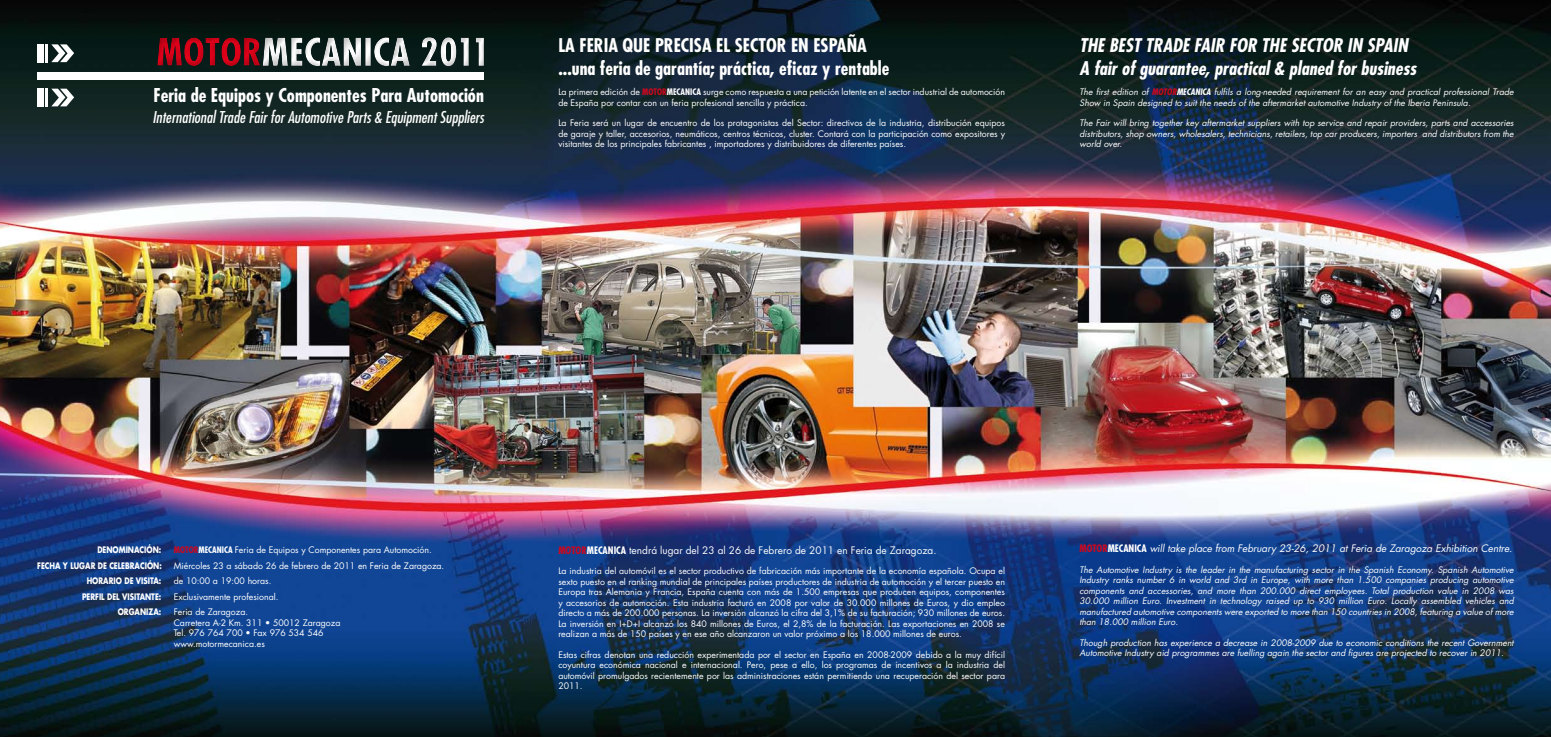
<style>
.page{position:relative;width:1551px;height:737px;background:#fff}
.page>*{position:absolute;margin:0;border:0;box-sizing:border-box;transform-origin:0 0}
.t1{font:700 condensed 18.55px "Futura Std";color:#fff}
.t2{font:700 condensed 18.38px/22.3px "Futura Std";color:#fff}
.t3{font:italic 700 condensed 18.38px/22.3px "Futura Std";color:#fff}
.t4{font:italic condensed 15.92px "Futura Std";color:#fff}
.t5{font:italic 10.06px "Futura Std";letter-spacing:-.005em;color:#fff}
.t6{font:10.06px "Futura Std";color:#fff}
.t7{font:8.75px/10.5px "Futura Std";color:#fff;text-align:justify}
.t8{font:italic 8.75px/10.5px "Futura Std";color:#fff;text-align:justify}
.t9{font:700 8.75px "Futura Std";color:#fff;scale:.8 1}
.s1{font-weight:700;font-stretch:condensed;color:#cd071e}
.s2{font-weight:700;font-stretch:condensed}
.s3{font-weight:700;font-style:normal;font-stretch:condensed;color:#cd071e}
.s4{font-weight:700;font-style:normal;font-stretch:condensed}
</style>
<div class="page">
<img style="left:0;top:0;width:1550px;height:737px">
<div style="left:37px;top:72px;width:447px;height:7px;background:#fff"></div>
<svg style="left:51px;top:44px;width:23px;height:18px"></svg>
<hr style="left:45px;top:44px;width:3px;height:18px;background:#fff">
<div style="left:37px;top:44px;width:7px;height:18px;background:#fff"></div>
<svg style="left:51px;top:89px;width:23px;height:17px"></svg>
<hr style="left:45px;top:88px;width:3px;height:18px;background:#fff">
<div style="left:37px;top:88px;width:7px;height:18px;background:#fff"></div>
<div style="left:157px;top:36px;width:327px;height:30px;background:#000;opacity:.37"></div>
<h1 class="t1" style="left:153px;top:84px;width:332px">Feria de Equipos y Componentes Para Automoción</h1>
<h3 class="t4" style="left:152px;top:108px;width:333px">International Trade Fair for Automotive Parts &amp; Equipment Suppliers</h3>
<h2 class="t2" style="left:558px;top:35px;width:332px;text-indent:288px">ña ...una feria de garantía; práctica, eficaz y rentable</h2>
<p class="t7" style="left:558px;top:87px;width:448px">La primera edición de <span class="s1">MOTOR</span><span class="s2">MECANICA</span> surge como respuesta a una petición latente en el sector industrial de automoción de España por contar con un feria profesional sencilla y práctica.</p>
<p class="t7" style="left:558px;top:118px;width:448px">La Feria será un lugar de encuentro de los protagonistas del Sector: directivos de la industria, distribución equipos de garaje y taller, accesorios, neumáticos, centros técnicos, cluster. Contará con la participación como expositores y visitantes de los principales fabricantes , importadores y distribuidores de diferentes países.</p>
<h2 class="t2" style="left:558px;top:35px;width:186px">LA FERIA QUE PRECISA EL sector</h2>
<h2 class="t2" style="left:791px;top:35px;width:32px">en espa</h2>
<h2 class="t3" style="left:1079px;top:35px;width:230px">the best tra de fair for the sector</h2>
<h2 class="t3" style="left:1079px;top:35px;width:339px;text-indent:267px">in spain<br>A fair of guarantee, practical &amp; planed for business</h2>
<p class="t8" style="left:1079px;top:87px;width:436px">The first edition of <span class="s1">MOTOR</span><span class="s2">MECANICA</span> fulfils a long-needed requirement for an easy and practical professional Trade<br>Show in Spain designed to suit the needs of the aftermarket automotive Industry of the Iberia Peninsula.</p>
<p class="t8" style="left:1079px;top:118px;width:436px">The Fair will bring together key aftermarket suppliers with top service and repair providers, parts and accessories distributors, shop owners, wholesalers, technicians, retailers, top car producers, importers and distributors from the world over.</p>
<p class="t9" style="left:97px;top:544px;width:81px">DENOMINACIÓN:</p>
<p class="t7" style="left:174px;top:545px;width:259px"><span class="s1">MOTOR</span><span class="s2">MECANICA</span> Feria de Equipos y Componentes para Automoción.</p>
<p class="t9" style="left:37px;top:559px;width:96px">FEC HA Y LUGAR DE CELE</p>
<p class="t9" style="left:125px;top:559px;width:47px">BRACIÓN:</p>
<p class="t7" style="left:174px;top:560px;width:272px">Miércoles 23 a sábado 26 de febrero de 2011 en Feria de Zaragoza.</p>
<p class="t9" style="left:87px;top:575px;width:74px">HORARIO DE VISITA</p>
<p class="t9" style="left:159px;top:575px;width:5px">:</p>
<p class="t7" style="left:174px;top:575px;width:99px">de 10:00 a 19:00 horas.</p>
<p class="t9" style="left:82px;top:590px;width:63px">PERFIL DEL VISITA</p>
<p class="t9" style="left:145px;top:590px;width:22px">NTE:</p>
<p class="t7" style="left:174px;top:591px;width:106px">Exclusivamente profesional.</p>
<p class="t9" style="left:118px;top:606px;width:56px">ORGANIZA:</p>
<p class="t7" style="left:174px;top:606px;width:168px;text-align:left">Feria de Zaragoza.<br>Carretera A-2 Km. 311 • 50012 Zaragoza<br>Tel. 976 764 700 • Fax 976 534 546 www.motormecanica.es</p>
<p class="t6" style="left:558px;top:543px;width:379px"><span class="s1">MOTOR</span><span class="s2">MECANICA</span> tendrá lugar del 23 al 26 de Febrero de 2011 en Feria de Zaragoza.</p>
<p class="t7" style="left:558px;top:566px;width:448px">La industria del automóvil es el sector productivo de fabricación más importante de la economía española. Ocupa el sexto puesto en el ranking mundial de principales países productores de industria de automoción y el tercer puesto en Europa tras Alemania y Francia, España cuenta con más de 1.500 empresas que producen equipos, componentes y accesorios de automoción. Esta industria facturó en 2008 por valor de 30.000 millones de Euros, y dio empleo directo a más de 200.000 personas. La inversión alcanzó la cifra del 3,1% de su facturación; 930 millones de euros.<br>La inversión en I+D+I alcanzó los 840 millones de Euros, el 2,8% de la facturación. Las exportaciones en 2008 se realizan a más de 150 países y en ese año alcanzaron un valor próximo a los 18.000 millones de euros.</p>
<p class="t7" style="left:558px;top:649px;width:448px">Estas cifras denotan una reducción experimentada por el sector en España en 2008-2009 debido a la muy difícil coyuntura económica nacional e internacional. Pero, pese a ello, los programas de incentivos a la industria del automóvil promulgados recientemente por las administraciones están permitiendo una recuperación del sector para 2011.</p>
<p class="t5" style="left:1079px;top:542px;width:434px"><span class="s3">MOTOR</span><span class="s4">MECANICA</span> will take place from February 23-26, 2011 at Feria de Zaragoza Exhibition Centre.</p>
<p class="t8" style="left:1079px;top:564px;width:436px">The Automotive Industry is the leader in the manufacturing sector in the Spanish Economy. Spanish Automotive Industry ranks number 6 in world and 3rd in Europe, with more than 1.500 companies producing automotive components and accessories, and more than 200.000 direct employees. Total production value in 2008 was 30.000 million Euro. Investment in technology raised up to 930 million Euro. Locally assembled vehicles and manufactured automotive components were exported to more than 150 countries in 2008, featuring a value of more than 18.000 million Euro.</p>
<p class="t8" style="left:1079px;top:637px;width:436px">Though production has experience a decrease in 2008-2009 due to economic conditions the recent Government<br>Automotive Industry aid programmes are fuelling again the sector and figures are projected to recover in 2011.</p>
</div>
